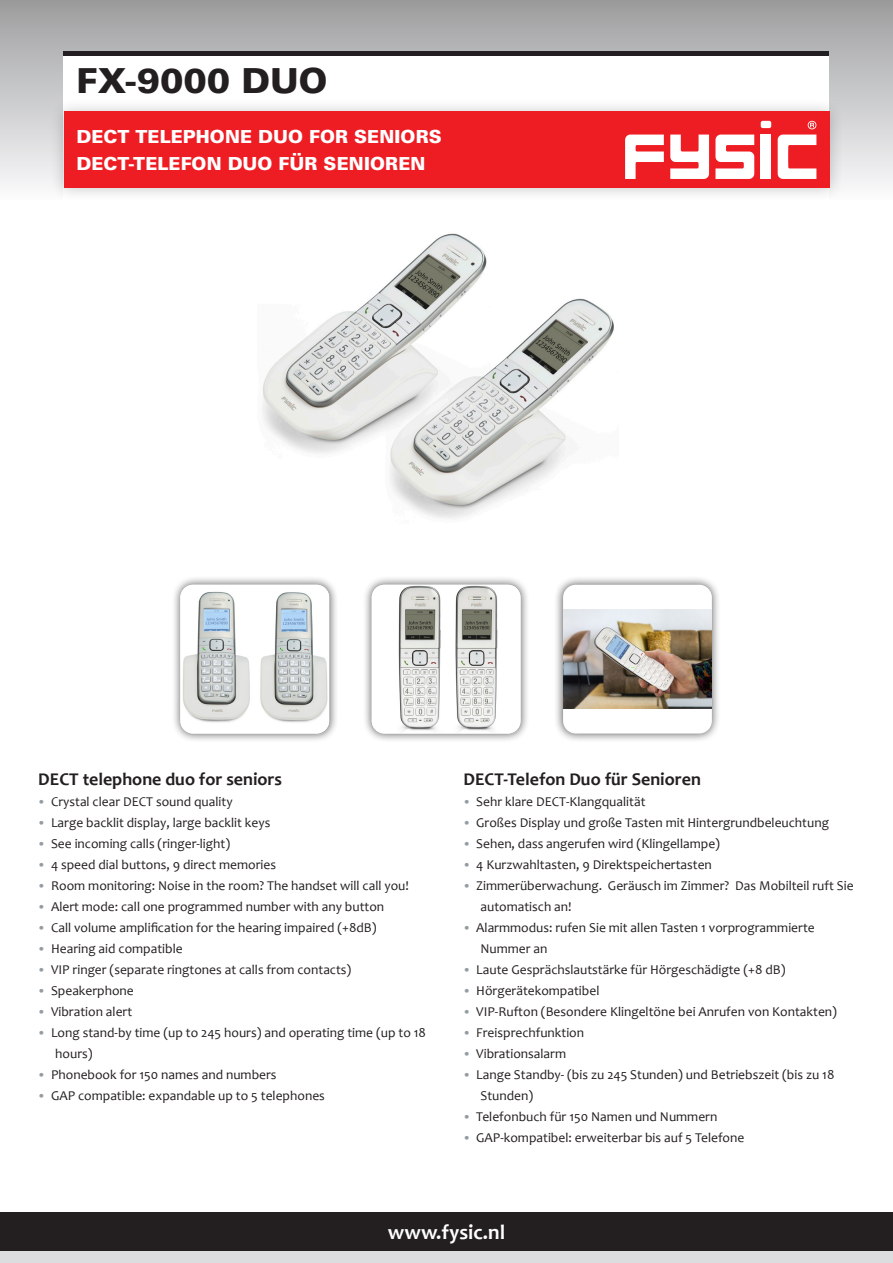
<style>
.page{position:relative;width:893px;height:1263px;background:#fff}
.page>*{position:absolute;margin:0;border:0;box-sizing:border-box;transform-origin:0 0}
.t1{font:900 34.5px "Univers LT Std";letter-spacing:.01em;color:#231f20}
._03_Babycare_Basis_B{font:700 21px "Candara";color:#fff}
.t2{font:900 18px "Univers LT Std";letter-spacing:.005em;color:#fff}
._03_Babycare_Basis_B-2{font:700 18px "Candara";color:#231f20}
.t3{font:13.5px/21px "Candara";color:#231f20}
.s1{font-family:"Calibri";font-weight:300;color:#959ca1}
</style>
<div class="page">
<div style="left:0;top:1242px;width:893px;height:21px;background:#dcdddf"></div>
<div style="left:0;top:0;width:893px;height:200px;background:linear-gradient(to bottom,#9c9d9e,#fafbfc)"></div>
<div style="left:64px;top:51px;width:765px;height:502px;background:#fff"></div>
<img style="left:263px;top:233px;width:351px;height:286px">
<hr style="left:64px;top:51px;width:765px;height:4px;background:#231f20">
<div style="left:49px;top:97px;width:795px;height:106px;background:#231f20;opacity:.25"></div>
<div style="left:64px;top:112px;width:766px;height:76px;background:#ee1d23"></div>
<div style="left:171px;top:576px;width:167px;height:167px;background:#231f20;opacity:.75"></div>
<img style="left:180px;top:585px;width:149px;height:148px">
<div style="left:363px;top:576px;width:167px;height:167px;background:#231f20;opacity:.75"></div>
<img style="left:372px;top:585px;width:148px;height:148px">
<div style="left:554px;top:576px;width:167px;height:167px;background:#231f20;opacity:.75"></div>
<div style="left:563px;top:585px;width:149px;height:148px;background:#fff;border-radius:13px"></div>
<img style="left:563px;top:609px;width:149px;height:100px">
<svg style="left:808px;top:121px;width:8px;height:8px"></svg>
<div style="left:761px;top:121px;width:10px;height:7px;background:#fff;border-radius:2px"></div>
<svg style="left:778px;top:135px;width:38px;height:44px"></svg>
<svg style="left:715px;top:135px;width:39px;height:44px"></svg>
<svg style="left:625px;top:135px;width:39px;height:44px"></svg>
<div style="left:761px;top:135px;width:10px;height:44px;background:#fff"></div>
<svg style="left:670px;top:135px;width:39px;height:44px"></svg>
<div style="left:0;top:1212px;width:893px;height:38px;background:#231f20"></div>
<p class="t1" style="left:77px;top:59px;width:252px">FX-9000 DUO</p>
<p class="t2" style="left:76px;top:125px;width:367px">DECT TELEPHONE DUO FOR SENIORS</p>
<p class="t2" style="left:76px;top:152px;width:351px">DECT-TELEFON DUO FÜR SENIOREN</p>
<p class="_03_Babycare_Basis_B-2" style="left:38px;top:768px;width:245px">DECT telephone duo for seniors</p>
<p class="t3" style="left:38px;top:791px;width:196px"><span class="s1">•</span> Crystal clear DECT sound quality</p>
<p class="t3" style="left:38px;top:812px;width:234px"><span class="s1">•</span> Large backlit display, large backlit keys</p>
<p class="t3" style="left:38px;top:833px;width:193px"><span class="s1">•</span> See incoming calls (ringer-light)</p>
<p class="t3" style="left:38px;top:854px;width:239px"><span class="s1">•</span> 4 speed dial buttons, 9 direct memories</p>
<p class="t3" style="left:38px;top:875px;width:372px"><span class="s1">•</span> Room monitoring: Noise in the room? The handset will call you!</p>
<p class="t3" style="left:38px;top:896px;width:347px"><span class="s1">•</span> Alert mode: call one programmed number with any button</p>
<p class="t3" style="left:38px;top:917px;width:340px"><span class="s1">•</span> Call volume amplification for the hearing impaired (+8dB)</p>
<p class="t3" style="left:38px;top:938px;width:146px"><span class="s1">•</span> Hearing aid compatible</p>
<p class="t3" style="left:38px;top:959px;width:315px"><span class="s1">•</span> VIP ringer (separate ringtones at calls from contacts)</p>
<p class="t3" style="left:38px;top:980px;width:97px"><span class="s1">•</span> Speakerphone</p>
<p class="t3" style="left:38px;top:1001px;width:95px"><span class="s1">•</span> Vibration alert</p>
<p class="t3" style="left:55px;top:1022px;width:372px;text-indent:-17px"><span class="s1">•</span> Long stand-by time (up to 245 hours) and operating time (up to 18 hours)</p>
<p class="t3" style="left:38px;top:1064px;width:240px"><span class="s1">•</span> Phonebook for 150 names and numbers</p>
<p class="t3" style="left:38px;top:1085px;width:288px"><span class="s1">•</span> GAP compatible: expandable up to 5 telephones</p>
<p class="_03_Babycare_Basis_B-2" style="left:463px;top:768px;width:239px">DECT-Telefon Duo für Senioren</p>
<p class="t3" style="left:463px;top:791px;width:183px"><span class="s1">•</span> Sehr klare DECT-Klangqualität</p>
<p class="t3" style="left:463px;top:812px;width:367px"><span class="s1">•</span> Großes Display und große Tasten mit Hintergrundbeleuchtung</p>
<p class="t3" style="left:463px;top:833px;width:258px"><span class="s1">•</span> Sehen, dass angerufen wird (Klingellampe)</p>
<p class="t3" style="left:463px;top:854px;width:250px"><span class="s1">•</span> 4 Kurzwahltasten, 9 Direktspeichertasten</p>
<p class="t3" style="left:480px;top:875px;width:375px;text-indent:-17px"><span class="s1">•</span> Zimmerüberwachung. Geräusch im Zimmer? Das Mobilteil ruft Sie automatisch an!</p>
<p class="t3" style="left:480px;top:917px;width:336px;text-indent:-17px"><span class="s1">•</span> Alarmmodus: rufen Sie mit allen Tasten 1 vorprogrammierte<br>Nummer an</p>
<p class="t3" style="left:463px;top:959px;width:324px"><span class="s1">•</span> Laute Gesprächslautstärke für Hörgeschädigte (+8 dB)</p>
<p class="t3" style="left:463px;top:980px;width:137px"><span class="s1">•</span> Hörgerätekompatibel</p>
<p class="t3" style="left:463px;top:1001px;width:375px"><span class="s1">•</span> VIP-Rufton (Besondere Klingeltöne bei Anrufen von Kontakten)</p>
<p class="t3" style="left:463px;top:1022px;width:122px"><span class="s1">•</span> Freisprechfunktion</p>
<p class="t3" style="left:463px;top:1043px;width:104px"><span class="s1">•</span> Vibrationsalarm</p>
<p class="t3" style="left:480px;top:1064px;width:355px;text-indent:-17px"><span class="s1">•</span> Lange Standby- (bis zu 245 Stunden) und Betriebszeit (bis zu 18<br>Stunden)</p>
<p class="t3" style="left:463px;top:1106px;width:255px"><span class="s1">•</span> Telefonbuch für 150 Namen und Nummern</p>
<p class="t3" style="left:463px;top:1127px;width:282px"><span class="s1">•</span> GAP-kompatibel: erweiterbar bis auf 5 Telefone</p>
<p class="_03_Babycare_Basis_B" style="left:388px;top:1219px;width:119px">www.fysic.nl</p>
</div>
